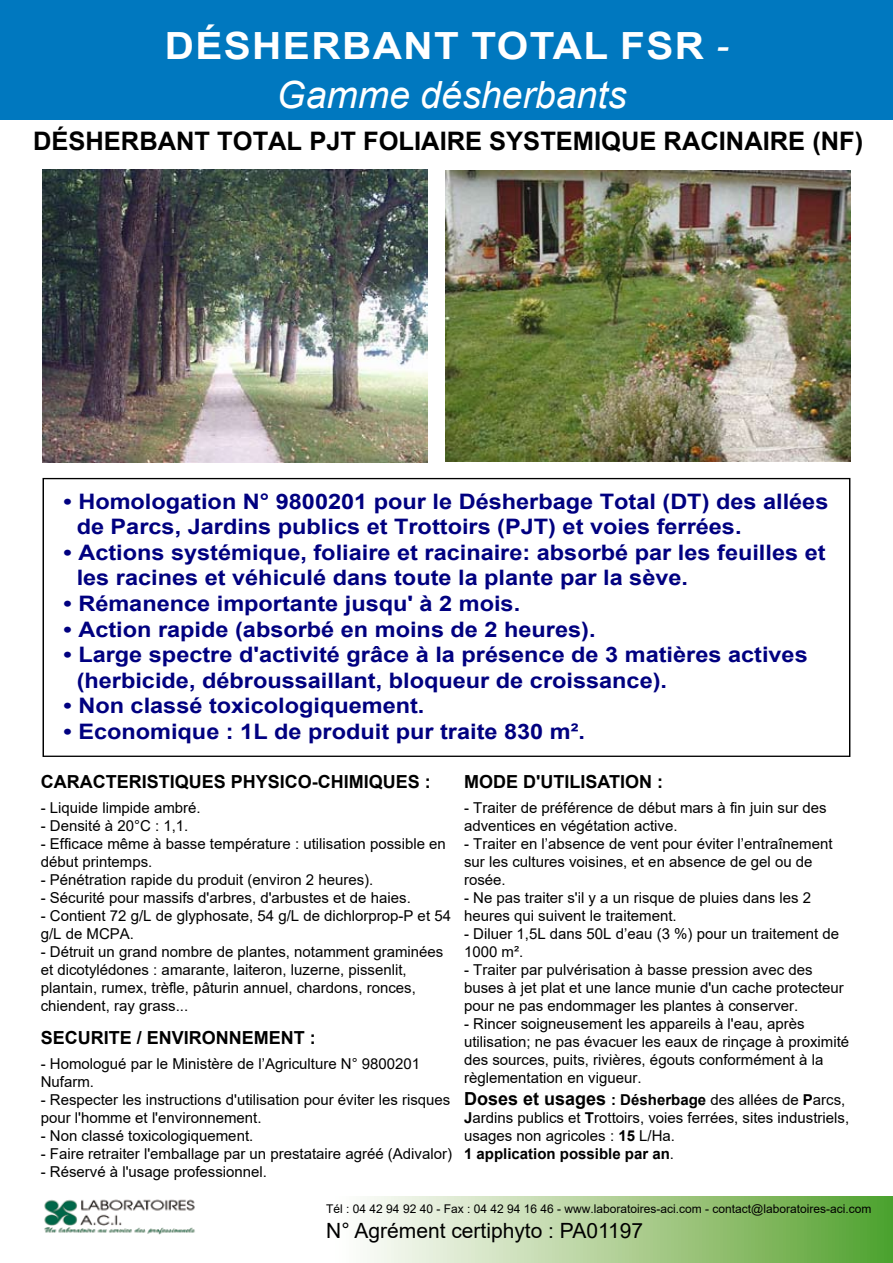
<style>
.page{position:relative;width:893px;height:1263px;background:#fff}
.page>*{position:absolute;margin:0;border:0;box-sizing:border-box;transform-origin:0 0}
.t1{font:700 37.5px/49.2px "Arial";letter-spacing:.035em;color:#fff;text-align:center;scale:1.08 1}
.t2{font:700 25.5px "Arial";color:#000}
.t3{font:700 21.3px/25.7px "Arial";color:#000080;scale:1.1 1}
.t4{font:21px "Arial";color:#000}
.t5{font:700 18px "Arial";color:#000}
.t6{font:15px/18px "Arial";color:#000}
.t7{font:12px "Arial";color:#000}
.s1{font-weight:400;font-style:italic}
.s2{font-weight:700;font-size:18px}
.s3{font-weight:700}
</style>
<div class="page">
<div style="left:0;top:0;width:893px;height:119px;background:#0078bf"></div>
<svg style="left:367px;top:1196px;width:526px;height:67px;background:#aacd92"></svg>
<img style="left:44px;top:1199px;width:151px;height:36px">
<img style="left:445px;top:170px;width:405px;height:291px">
<img style="left:43px;top:170px;width:385px;height:292px">
<h1 class="t1" style="left:165px;top:22px;width:524px">DéSHERBANT TOTAL FSR <span class="s1">-<br>Gamme désherbants</span></h1>
<h2 class="t2" style="left:33px;top:123px;width:832px">déSHERBANT TOTAL PJT FOLIAIRE SYSTEMIQUE RACINAIRE (NF)</h2>
<h3 class="t3" style="left:77px;top:488px;width:685px;text-indent:-13px">• Homologation N° 9800201 pour le Désherbage Total (DT) des allées de Parcs, Jardins publics et Trottoirs (PJT) et voies ferrées.</h3>
<h3 class="t3" style="left:77px;top:540px;width:682px;text-indent:-13px">• Actions systémique, foliaire et racinaire: absorbé par les feuilles et les racines et véhiculé dans toute la plante par la sève.</h3>
<h3 class="t3" style="left:64px;top:591px;width:417px">• Rémanence importante jusqu' à 2 mois.</h3>
<h3 class="t3" style="left:64px;top:616px;width:485px">• Action rapide (absorbé en moins de 2 heures).</h3>
<h3 class="t3" style="left:77px;top:642px;width:666px;text-indent:-13px">• Large spectre d'activité grâce à la présence de 3 matières actives (herbicide, débroussaillant, bloqueur de croissance).</h3>
<h3 class="t3" style="left:64px;top:693px;width:330px">• Non classé toxicologiquement.</h3>
<h3 class="t3" style="left:64px;top:719px;width:476px">• Economique : 1L de produit pur traite 830 m².</h3>
<p class="t5" style="left:41px;top:769px;width:392px">CARACTERISTIQUES PHYSICO-CHIMIQUES :</p>
<p class="t6" style="left:41px;top:799px;width:162px">- Liquide limpide ambré.</p>
<p class="t6" style="left:41px;top:817px;width:149px">- Densité à 20°C : 1,1.</p>
<p class="t6" style="left:41px;top:835px;width:407px">- Efficace même à basse température : utilisation possible en début printemps.</p>
<p class="t6" style="left:41px;top:871px;width:334px">- Pénétration rapide du produit (environ 2 heures).</p>
<p class="t6" style="left:41px;top:889px;width:372px">- Sécurité pour massifs d'arbres, d'arbustes et de haies.</p>
<p class="t6" style="left:41px;top:907px;width:412px">- Contient 72 g/L de glyphosate, 54 g/L de dichlorprop-P et 54 g/L de MCPA.</p>
<p class="t6" style="left:41px;top:943px;width:404px">- Détruit un grand nombre de plantes, notamment graminées et dicotylédones : amarante, laiteron, luzerne, pissenlit, plantain, rumex, trèfle, pâturin annuel, chardons, ronces, chiendent, ray grass...</p>
<p class="t5" style="left:41px;top:1025px;width:277px">SECURITE / ENVIRONNEMENT :</p>
<p class="t6" style="left:41px;top:1054px;width:381px">- Homologué par le Ministère de l’Agriculture N° 9800201<br>Nufarm.</p>
<p class="t6" style="left:41px;top:1090px;width:411px">- Respecter les instructions d'utilisation pour éviter les risques pour l'homme et l'environnement.</p>
<p class="t6" style="left:41px;top:1126px;width:214px">- Non classé toxicologiquement.</p>
<p class="t6" style="left:41px;top:1144px;width:413px">- Faire retraiter l'emballage par un prestataire agréé (Adivalor)</p>
<p class="t6" style="left:41px;top:1162px;width:228px">- Réservé à l'usage professionnel.</p>
<p class="t5" style="left:464px;top:769px;width:200px">MODE D'UTILISATION :</p>
<p class="t6" style="left:464px;top:799px;width:364px">- Traiter de préférence de début mars à fin juin sur des adventices en végétation active.</p>
<p class="t6" style="left:464px;top:835px;width:370px">- Traiter en l’absence de vent pour éviter l’entraînement sur les cultures voisines, et en absence de gel ou de rosée.</p>
<p class="t6" style="left:464px;top:889px;width:349px">- Ne pas traiter s'il y a un risque de pluies dans les 2 heures qui suivent le traitement.</p>
<p class="t6" style="left:464px;top:925px;width:377px">- Diluer 1,5L dans 50L d’eau (3 %) pour un traitement de<br>1000 m².</p>
<p class="t6" style="left:464px;top:961px;width:381px">- Traiter par pulvérisation à basse pression avec des buses à jet plat et une lance munie d'un cache protecteur pour ne pas endommager les plantes à conserver.</p>
<p class="t6" style="left:464px;top:1015px;width:387px">- Rincer soigneusement les appareils à l'eau, après utilisation; ne pas évacuer les eaux de rinçage à proximité des sources, puits, rivières, égouts conformément à la règlementation en vigueur.</p>
<p class="t6" style="left:464px;top:1090px;width:387px"><span class="s2">Doses et usages</span> <span class="s3">: Désherbage</span> des allées de <span class="s3">P</span>arcs, <span class="s3">J</span>ardins publics et <span class="s3">T</span>rottoirs, voies ferrées, sites industriels, usages non agricoles : <span class="s3">15</span> L/Ha.<br><span class="s3">1 application possible par an</span>.</p>
<p class="t7" style="left:326px;top:1201px;width:547px">Tél : 04 42 94 92 40 - Fax : 04 42 94 16 46 - www.laboratoires-aci.com - contact@laboratoires-aci.com</p>
<h3 class="t4" style="left:326px;top:1216px;width:318px">N° Agrément certiphyto : PA01197</h3>
</div>
